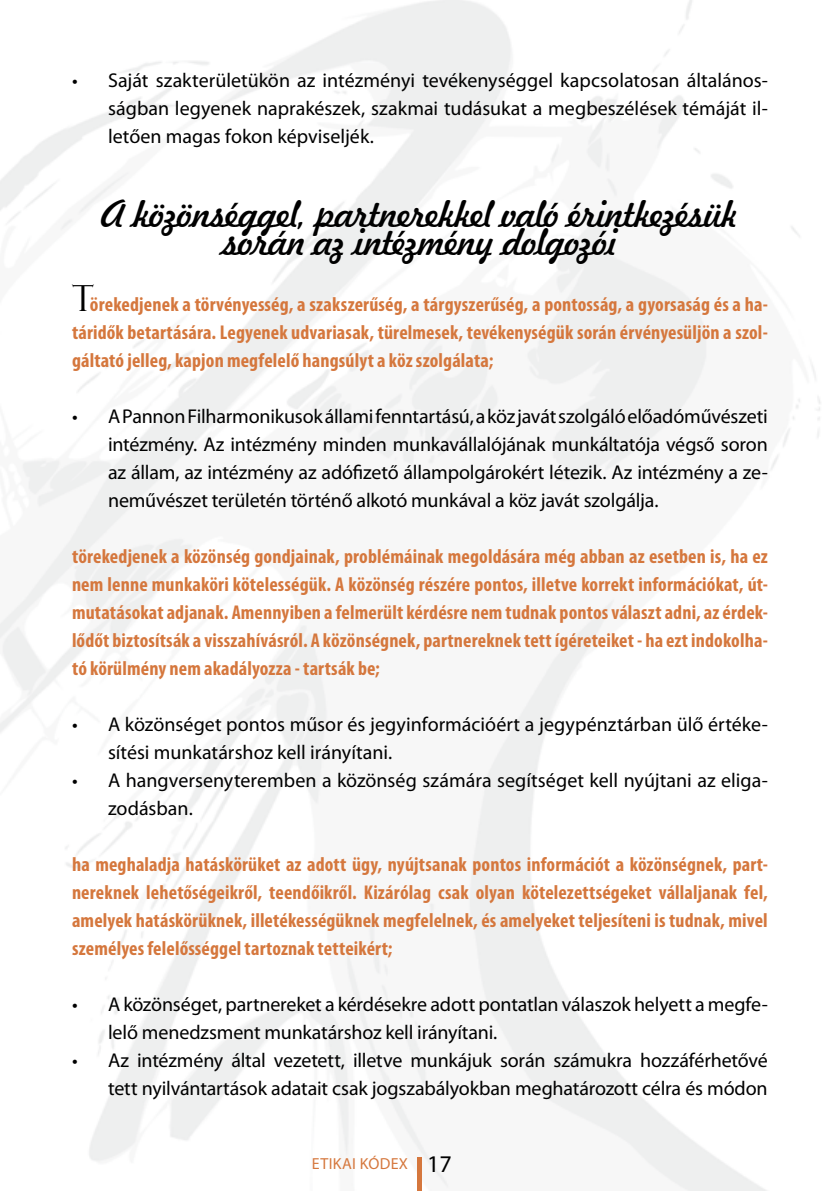
<style>
.page{position:relative;width:840px;height:1191px;background:#fff}
.page>*{position:absolute;margin:0;border:0;box-sizing:border-box;transform-origin:0 0}
.t1{font:36px/28px "Freehand 521 BT Regular C";letter-spacing:-.03em;color:#000;text-align:center}
.t2{font:700 condensed 20px/28px "Myriad Pro";letter-spacing:.005em;color:#d5773d;text-align:justify}
.t3{font:20px/28px "Myriad Pro";letter-spacing:-.005em;color:#000}
.t4{font:16px "Myriad Pro";letter-spacing:.02em;color:#d5773d}
.s1{font-family:"Felix Titling";font-weight:400;font-stretch:normal;font-size:36px;color:#000}
.s2{font-size:24px;color:#000}
</style>
<div class="page">
<img style="left:0;top:0;width:821px;height:1191px">
<hr style="left:417px;top:1157px;width:4px;height:34px;background:#d5773d">
<p class="t3" style="left:108px;top:66px;width:661px;text-align:justify;text-indent:-36px">• Saját szakterületükön az intézményi tevékenységgel kapcsolatosan általános&shy;ságban legyenek naprakészek, szakmai tudásukat a megbeszélések témáját il&shy;letően magas fokon képviseljék.</p>
<h1 class="t1" style="left:101px;top:200px;width:638px">A közönséggel, partnerekkel való érintkezésük során az intézmény dolgozói</h1>
<p class="t2" style="left:72px;top:290px;width:697px"><span class="s1">t</span>örekedjenek a törvényesség, a szakszerűség, a tárgyszerűség, a pontosság, a gyorsaság és a ha&shy;táridők betartására. Legyenek udvariasak, türelmesek, tevékenységük során érvényesüljön a szol&shy;gáltató jelleg, kapjon megfelelő hangsúlyt a köz szolgálata;</p>
<p class="t3" style="left:108px;top:402px;width:661px;text-align:justify;text-indent:-36px">• A Pannon Filharmonikusok állami fenntartású, a köz javát szolgáló előadóművészeti intézmény. Az intézmény minden munkavállalójának munkáltatója végső soron az állam, az intézmény az adófizető állampolgárokért létezik. Az intézmény a ze&shy;neművészet területén történő alkotó munkával a köz javát szolgálja.</p>
<p class="t2" style="left:72px;top:542px;width:697px">törekedjenek a közönség gondjainak, problémáinak megoldására még abban az esetben is, ha ez nem lenne munkaköri kötelességük. A közönség részére pontos, illetve korrekt információkat, út&shy;mutatásokat adjanak. Amennyiben a felmerült kérdésre nem tudnak pontos választ adni, az érdek&shy;lődőt biztosítsák a visszahívásról. A közönségnek, partnereknek tett ígéreteiket - ha ezt indokolha&shy;tó körülmény nem akadályozza - tartsák be;</p>
<p class="t3" style="left:108px;top:710px;width:661px;text-indent:-36px">• A közönséget pontos műsor és jegyinformációért a jegypénztárban ülő értéke&shy;sítési munkatárshoz kell irányítani.</p>
<p class="t3" style="left:108px;top:766px;width:661px;text-indent:-36px">• A hangversenyteremben a közönség számára segítséget kell nyújtani az eliga&shy;zodásban.</p>
<p class="t2" style="left:72px;top:850px;width:697px">ha meghaladja hatáskörüket az adott ügy, nyújtsanak pontos információt a közönségnek, part&shy;nereknek lehetőségeikről, teendőikről. Kizárólag csak olyan kötelezettségeket vállaljanak fel, amelyek hatáskörüknek, illetékességüknek megfelelnek, és amelyeket teljesíteni is tudnak, mivel személyes felelősséggel tartoznak tetteikért;</p>
<p class="t3" style="left:108px;top:990px;width:661px;text-indent:-36px">• A közönséget, partnereket a kérdésekre adott pontatlan válaszok helyett a megfe&shy;lelő menedzsment munkatárshoz kell irányítani.</p>
<p class="t3" style="left:72px;top:1046px;width:696px;text-align:right">• Az intézmény által vezetett, illetve munkájuk során számukra hozzáférhetővé tett nyilvántartások adatait csak jogszabályokban meghatározott célra és módon</p>
<p class="t4" style="left:312px;top:1154px;width:141px">Etikai Kódex <span class="s2">17</span></p>
</div>
